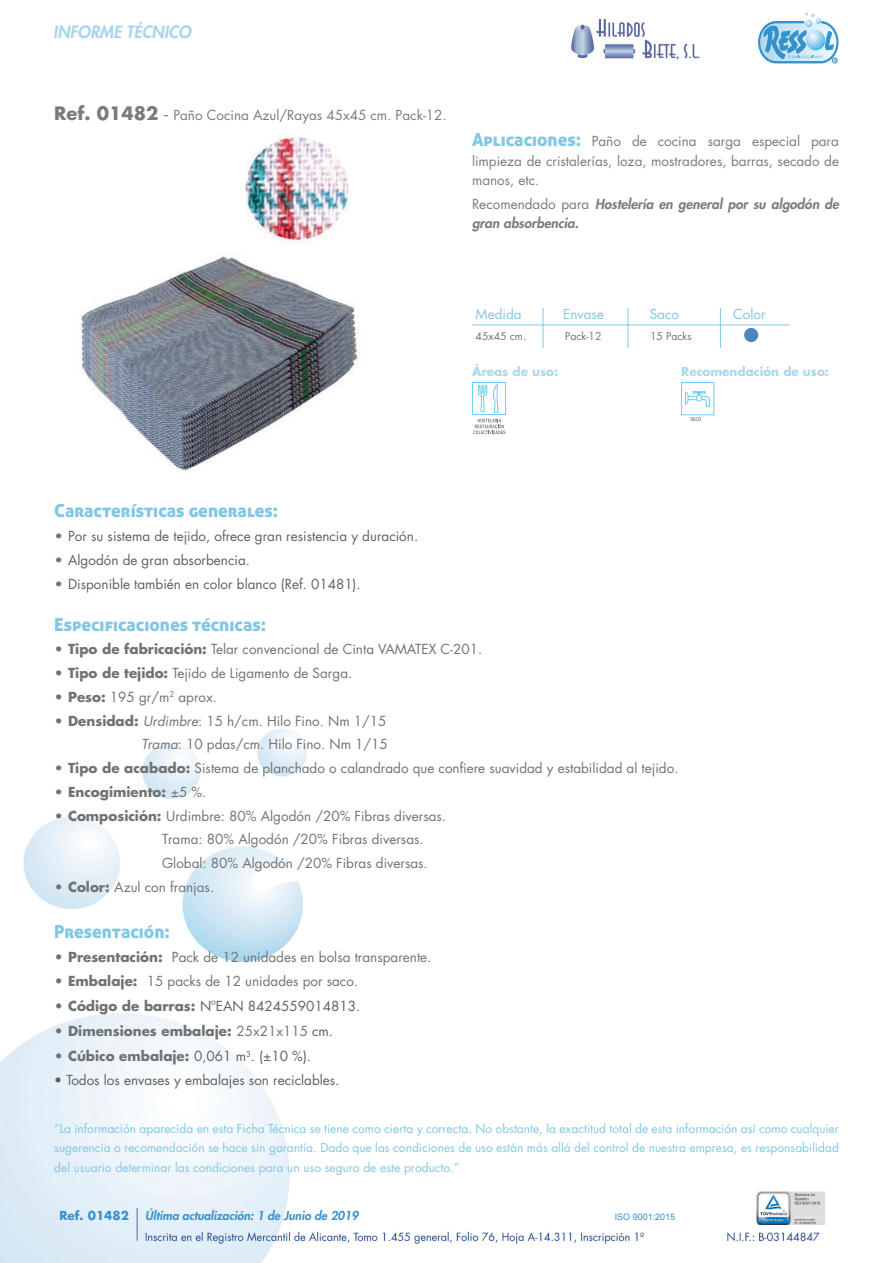
<style>
.page{position:relative;width:893px;height:1263px;background:#fff}
.page>*{position:absolute;margin:0;border:0;box-sizing:border-box;transform-origin:0 0}
.t1{font:18px "Aller Display";color:#82c7e4}
.t2{font:italic 800 16.5px "Futura Std";color:#a7d6ec}
.t3{font:13.5px/23.7px "Futura Std";color:#6f7374;text-align:right}
.t4{font:13.5px "Futura Std";color:#5d6162}
.t5{font:13.5px/19.5px "Futura Std";color:#787c7d;text-align:justify}
.t6{font:700 13.5px "Futura Std";color:#6f7374}
.t7{font:italic 800 13.5px/19.5px "Futura Std";color:#787c7d}
.t8{font:13.5px "Futura Std";color:#82c7e4}
.t9{font:12px/19.5px "Futura Std";color:#82c7e4;text-align:justify}
.t10{font:italic 800 12px "Futura Std";color:#3a92cc}
.t11{font:700 12px "Futura Std";color:#acd8ed}
.t12{font:700 12px "Futura Std";color:#3a92cc}
.t13{font:10.5px "Futura Std";color:#6f7374}
.t14{font:9px "Arial";color:#3a92cc}
.s1{font-weight:700;font-size:18px}
.s2{font-size:18px}
.s3{font-family:"Aller Display";font-size:18px;color:#82c7e4}
.s4{font-weight:400;font-style:normal}
.s5{font-weight:700;color:#6f7374}
.s6{font-weight:700}
.s7{font-style:italic}
.s8{font-weight:400}
.s9{font-weight:400;color:#5d6162}
</style>
<div class="page">
<img style="left:0;top:729px;width:825px;height:534px">
<img style="left:757px;top:1191px;width:68px;height:33px">
<hr style="left:137px;top:1208px;width:1px;height:32px;background:#4b6f97">
<svg style="left:758px;top:12px;width:81px;height:52px"></svg>
<img style="left:571px;top:18px;width:129px;height:42px">
<hr style="left:543px;top:308px;width:1px;height:40px;background:#82c7e4">
<hr style="left:472px;top:325px;width:318px;height:1px;background:#82c7e4">
<svg style="left:473px;top:419px;width:32px;height:15px"></svg>
<svg style="left:477px;top:384px;width:22px;height:29px"></svg>
<hr style="left:628px;top:308px;width:1px;height:40px;background:#82c7e4">
<hr style="left:720px;top:308px;width:1px;height:40px;background:#82c7e4">
<div style="left:744px;top:328px;width:14px;height:14px;background:#4c81bd;border-radius:50%"></div>
<svg style="left:690px;top:417px;width:11px;height:4px"></svg>
<svg style="left:684px;top:390px;width:26px;height:17px"></svg>
<img style="left:80px;top:137px;width:280px;height:334px">
<p class="t2" style="left:53px;top:22px;width:140px">INFORME TÉCNICO</p>
<p class="t5" style="left:54px;top:105px;width:394px"><span class="s1">Ref. 01482</span> <span class="s2">-</span> Paño Cocina Azul/Rayas 45x45 cm. Pack-12.</p>
<p class="t5" style="left:472px;top:132px;width:368px"><span class="s3">Aplicaciones:</span> Paño de cocina sarga especial para limpieza de cristalerías, loza, mostradores, barras, secado de manos, etc.</p>
<p class="t7" style="left:472px;top:194px;width:368px"><span class="s4">Recomendado para</span> Hostelería en general por su algodón de gran absorbencia.</p>
<p class="t8" style="left:476px;top:305px;width:48px">Medida</p>
<p class="t8" style="left:563px;top:305px;width:42px">Envase</p>
<p class="t8" style="left:650px;top:305px;width:31px">Saco</p>
<p class="t8" style="left:733px;top:305px;width:34px">Color</p>
<p class="t13" style="left:476px;top:329px;width:52px">45x45 cm.</p>
<p class="t13" style="left:565px;top:329px;width:38px">Pack-12</p>
<p class="t13" style="left:650px;top:329px;width:43px">15 Packs</p>
<p class="t11" style="left:472px;top:364px;width:88px">Áreas de uso:</p>
<p class="t11" style="left:681px;top:364px;width:149px">Recomendación de uso:</p>
<h1 class="t1" style="left:54px;top:499px;width:225px">Características generales:</h1>
<p class="t4" style="left:54px;top:527px;width:365px"><span class="s5">•</span> Por su sistema de tejido, ofrece gran resistencia y duración.</p>
<p class="t4" style="left:54px;top:551px;width:197px"><span class="s5">•</span> Algodón de gran absorbencia.</p>
<p class="t4" style="left:54px;top:575px;width:308px"><span class="s5">•</span> Disponible también en color blanco (Ref. 01481).</p>
<h1 class="t1" style="left:54px;top:613px;width:213px">Especificaciones técnicas:</h1>
<p class="t3" style="left:54px;top:638px;width:429px"><span class="s6">• Tipo de fabricación:</span> Telar convencional de Cinta VAMATEX C-201.</p>
<p class="t3" style="left:54px;top:661px;width:300px"><span class="s6">• Tipo de tejido:</span> Tejido de Ligamento de Sarga.</p>
<p class="t3" style="left:54px;top:685px;width:164px"><span class="s6">• Peso:</span> 195 gr/m<sup>2</sup> aprox.</p>
<p class="t3" style="left:54px;top:709px;width:335px"><span class="s6">• Densidad:</span> <span class="s7">Urdimbre</span>: 15 h/cm. Hilo Fino. Nm 1/15<br><span class="s7">Trama</span>: 10 pdas/cm. Hilo Fino. Nm 1/15</p>
<p class="t3" style="left:54px;top:756px;width:626px"><span class="s6">• Tipo de acabado:</span> Sistema de planchado o calandrado que confiere suavidad y estabilidad al tejido.</p>
<p class="t6" style="left:54px;top:783px;width:154px">• Encogimiento: <span class="s8">±5 %.</span></p>
<p class="t3" style="left:162px;top:804px;width:285px;text-align:left;text-indent:-108px"><span class="s6">• Composición:</span> Urdimbre: 80% Algodón /20% Fibras diversas.<br>Trama: 80% Algodón /20% Fibras diversas.<br>Global: 80% Algodón /20% Fibras diversas.</p>
<p class="t3" style="left:54px;top:875px;width:161px"><span class="s6">• Color:</span> Azul con franjas.</p>
<h1 class="t1" style="left:54px;top:920px;width:117px">Presentación:</h1>
<p class="t3" style="left:54px;top:945px;width:379px"><span class="s6">• Presentación:</span> Pack de 12 unidades en bolsa transparente.</p>
<p class="t3" style="left:54px;top:969px;width:305px"><span class="s6">• Embalaje:</span> 15 packs de 12 unidades por saco.</p>
<p class="t4" style="left:54px;top:997px;width:307px"><span class="s5">• Código de barras:</span> NºEAN 8424559014813.</p>
<p class="t6" style="left:54px;top:1022px;width:280px">• Dimensiones embalaje: <span class="s8">25x21x115</span> <span class="s9">cm.</span></p>
<p class="t6" style="left:54px;top:1047px;width:258px">• Cúbico embalaje: <span class="s9">0,061 m</span><sup>3</sup><span class="s9">. (±10 %).</span></p>
<p class="t4" style="left:54px;top:1071px;width:287px">• Todos los envases y embalajes son reciclables.</p>
<p class="t9" style="left:54px;top:1119px;width:786px">“La información aparecida en esta Ficha Técnica se tiene como cierta y correcta. No obstante, la exactitud total de esta información así como cualquier sugerencia o recomendación se hace sin garantía. Dado que las condiciones de uso están más allá del control de nuestra empresa, es responsabilidad del usuario determinar las condiciones para un uso seguro de este producto.”</p>
<p class="t12" style="left:59px;top:1207px;width:71px">Ref. 01482</p>
<p class="t10" style="left:145px;top:1208px;width:215px">Última actualización: 1 de Junio de 2019</p>
<p class="t14" style="left:615px;top:1211px;width:62px">ISO 9001:2015</p>
</div>
